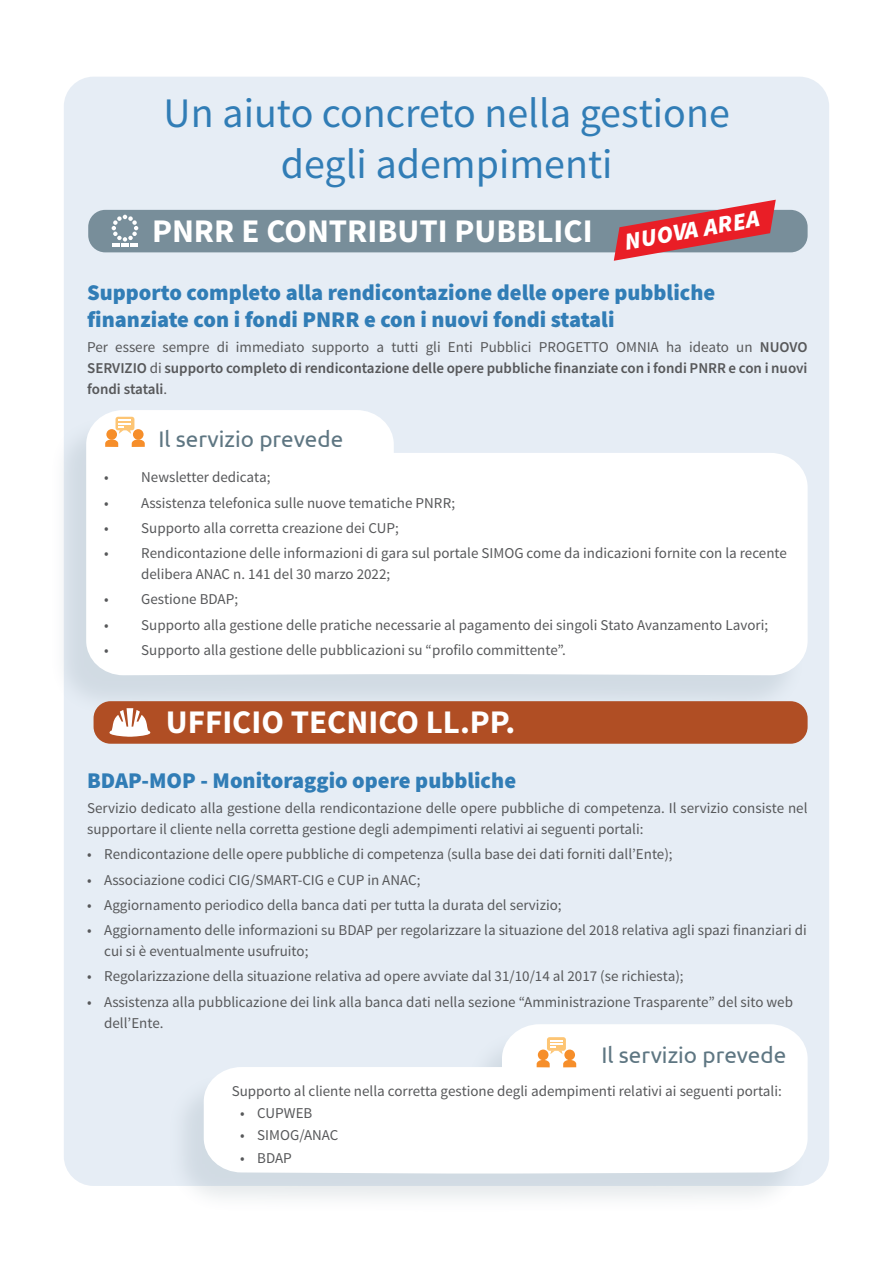
<style>
.page{position:relative;width:893px;height:1263px;background:#fff}
.page>*{position:absolute;margin:0;border:0;box-sizing:border-box;transform-origin:0 0}
.t1{font:42px/51px "Source Sans Pro";color:#317db6;text-align:center}
.Titolo_prodotto{font:700 33px "Source Sans Pro";color:#fff}
.t2{font:italic 900 24.15px "Source Sans Pro";color:#fff}
.Nome_prodotto_-_2022{font:900 22.5px/27px "Source Sans Pro";color:#317db6}
.Titolo_prodotto-2{font:22.5px "Ubuntu";color:#5e7682}
.testo_prodotto{font:15px/21px "Source Sans Pro";color:#57585a}
.Il_servizio_prevede{font:15px/21px "Source Sans Pro";color:#57585a}
.testo_prodotto-2{font:600 15px/21px "Source Sans Pro";color:#57585a;text-align:justify}
.s1{font-weight:400}
</style>
<div class="page">
<div style="left:64px;top:77px;width:765px;height:1109px;background:#e6edf5;border-radius:30px"></div>
<div style="left:49px;top:416px;width:756px;height:300px;background:#5e7682;opacity:.15"></div>
<svg style="left:86px;top:410px;width:722px;height:265px;background:#fcfdfd"></svg>
<div style="left:88px;top:210px;width:720px;height:42px;background:#788e9a;border-radius:17px"></div>
<svg style="left:112px;top:215px;width:26px;height:32px"></svg>
<svg style="left:614px;top:200px;width:162px;height:61px"></svg>
<svg style="left:115px;top:417px;width:19px;height:13px"></svg>
<svg style="left:105px;top:420px;width:40px;height:27px"></svg>
<div style="left:94px;top:701px;width:714px;height:43px;background:#b04e24;border-radius:17px"></div>
<svg style="left:109px;top:708px;width:41px;height:29px"></svg>
<div style="left:167px;top:1030px;width:638px;height:184px;background:#5e7682;opacity:.15"></div>
<svg style="left:204px;top:1024px;width:604px;height:149px;fill:#fff"></svg>
<div style="left:538px;top:1049px;width:10px;height:11px;background:#f68e2a;border-radius:50%"></div>
<svg style="left:537px;top:1060px;width:13px;height:7px"></svg>
<div style="left:564px;top:1049px;width:11px;height:11px;background:#f68e2a;border-radius:50%"></div>
<svg style="left:563px;top:1060px;width:13px;height:7px"></svg>
<div style="left:547px;top:1037px;width:19px;height:14px;background:#fdc574;border-radius:3px"></div>
<svg style="left:550px;top:1040px;width:13px;height:14px"></svg>
<p class="t1" style="left:164px;top:88px;width:568px">Un aiuto concreto nella gestione degli adempimenti</p>
<p class="Titolo_prodotto" style="left:152px;top:210px;width:442px">PNRR E CONTRIBUTI PUBBLICI</p>
<p class="t2" style="left:622px;top:225px;width:138px;rotate:-10deg">NUOVA AREA</p>
<p class="Nome_prodotto_-_2022" style="left:87px;top:278px;width:630px">Supporto completo alla rendicontazione delle opere pubbliche finanziate con i fondi PNRR e con i nuovi fondi statali</p>
<p class="testo_prodotto-2" style="left:87px;top:337px;width:722px"><span class="s1">Per essere sempre di immediato supporto a tutti gli Enti Pubblici PROGETTO OMNIA ha ideato un</span> NUOVO SERVIZIO <span class="s1">di</span> supporto completo di rendicontazione delle opere pubbliche finanziate con i fondi PNRR e con i nuovi fondi statali<span class="s1">.</span></p>
<p class="Titolo_prodotto-2" style="left:158px;top:425px;width:186px">Il servizio prevede</p>
<p class="Il_servizio_prevede" style="left:104px;top:467px;width:168px">• Newsletter dedicata;</p>
<p class="Il_servizio_prevede" style="left:104px;top:492px;width:352px">• Assistenza telefonica sulle nuove tematiche PNRR;</p>
<p class="Il_servizio_prevede" style="left:104px;top:518px;width:296px">• Supporto alla corretta creazione dei CUP;</p>
<p class="Il_servizio_prevede" style="left:141px;top:543px;width:647px;text-indent:-37px">• Rendicontazione delle informazioni di gara sul portale SIMOG come da indicazioni fornite con la recente delibera ANAC n. 141 del 30 marzo 2022;</p>
<p class="Il_servizio_prevede" style="left:104px;top:589px;width:135px">• Gestione BDAP;</p>
<p class="Il_servizio_prevede" style="left:104px;top:614px;width:665px">• Supporto alla gestione delle pratiche necessarie al pagamento dei singoli Stato Avanzamento Lavori;</p>
<p class="Il_servizio_prevede" style="left:104px;top:640px;width:463px">• Supporto alla gestione delle pubblicazioni su “profilo committente”.</p>
<p class="Titolo_prodotto" style="left:166px;top:701px;width:351px">UFFICIO TECNICO LL.PP.</p>
<p class="Nome_prodotto_-_2022" style="left:87px;top:767px;width:430px">BDAP-MOP - Monitoraggio opere pubbliche</p>
<p class="testo_prodotto" style="left:87px;top:798px;width:722px">Servizio dedicato alla gestione della rendicontazione delle opere pubbliche di competenza. Il servizio consiste nel supportare il cliente nella corretta gestione degli adempimenti relativi ai seguenti portali:</p>
<p class="testo_prodotto" style="left:87px;top:844px;width:587px">• Rendicontazione delle opere pubbliche di competenza (sulla base dei dati forniti dall’Ente);</p>
<p class="testo_prodotto" style="left:87px;top:869px;width:335px">• Associazione codici CIG/SMART-CIG e CUP in ANAC;</p>
<p class="testo_prodotto" style="left:87px;top:895px;width:476px">• Aggiornamento periodico della banca dati per tutta la durata del servizio;</p>
<p class="testo_prodotto" style="left:104px;top:920px;width:704px;text-indent:-17px">• Aggiornamento delle informazioni su BDAP per regolarizzare la situazione del 2018 relativa agli spazi finanziari di cui si è eventualmente usufruito;</p>
<p class="testo_prodotto" style="left:87px;top:966px;width:598px">• Regolarizzazione della situazione relativa ad opere avviate dal 31/10/14 al 2017 (se richiesta);</p>
<p class="testo_prodotto" style="left:104px;top:991px;width:690px;text-indent:-17px">• Assistenza alla pubblicazione dei link alla banca dati nella sezione “Amministrazione Trasparente” del sito web dell’Ente.</p>
<p class="Titolo_prodotto-2" style="left:601px;top:1041px;width:186px">Il servizio prevede</p>
<p class="testo_prodotto" style="left:232px;top:1080px;width:552px">Supporto al cliente nella corretta gestione degli adempimenti relativi ai seguenti portali:</p>
<p class="Il_servizio_prevede" style="left:240px;top:1103px;width:74px">• CUPWEB</p>
<p class="Il_servizio_prevede" style="left:240px;top:1125px;width:100px">• SIMOG/ANAC</p>
<p class="Il_servizio_prevede" style="left:240px;top:1147px;width:53px">• BDAP</p>
</div>
